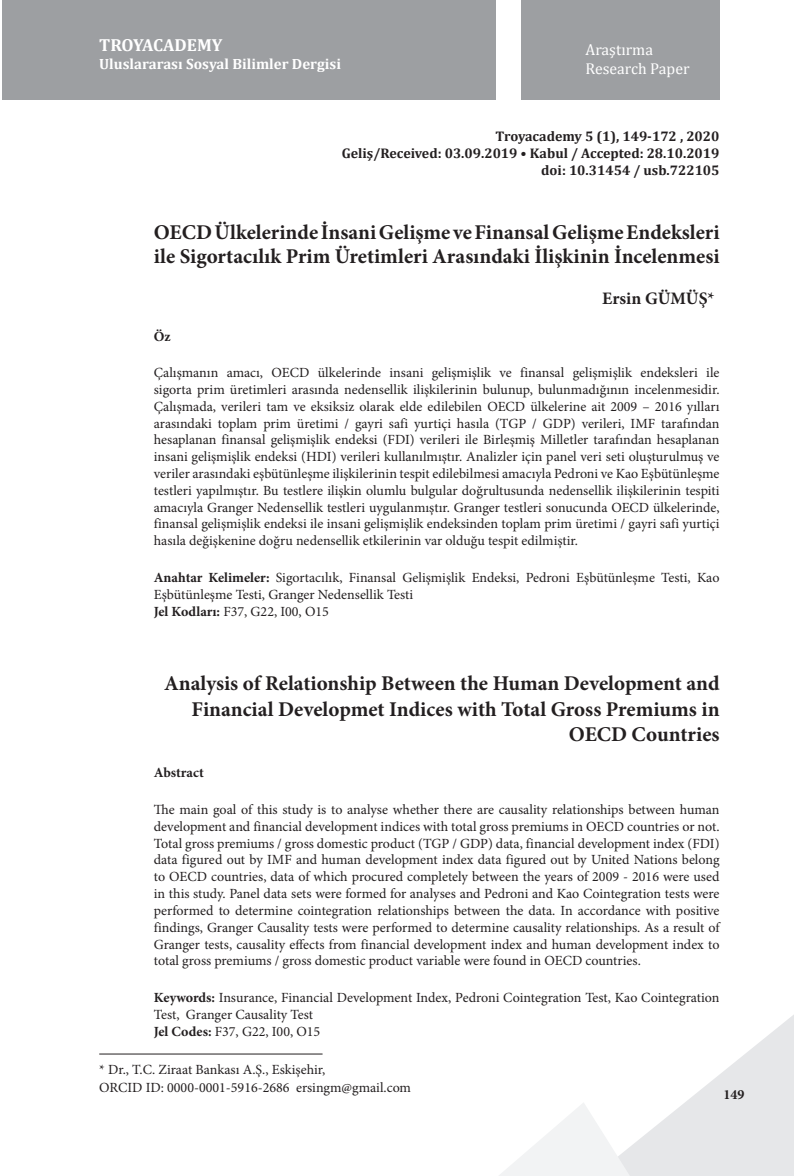
<style>
.page{position:relative;width:794px;height:1176px;background:#fff}
.page>*{position:absolute;margin:0;border:0;box-sizing:border-box;transform-origin:0 0}
.t1{font:700 21px/25.2px "Minion Pro";color:#231f20}
.t2{font:700 17.5px "Cambria";color:#fff}
.t3{font:700 17.5px "Minion Pro";color:#231f20}
.t4{font:15.75px/18.9px "Cambria";color:#fff}
.t5{font:700 14.88px "Cambria";color:#fff}
.t6{font:14px/16.8px "Minion Pro";color:#231f20}
.t7{font:700 14px/16.8px "Cambria";color:#231f20;text-align:right}
.t8{font:700 14px "Minion Pro";color:#231f20}
.s1{font-weight:700}
</style>
<div class="page">
<svg style="left:639px;top:1015px;width:155px;height:161px;fill:#e6e7e9"></svg>
<svg style="left:499px;top:1103px;width:140px;height:73px"></svg>
<div style="left:2px;top:0;width:494px;height:99px;background:#9d9fa2"></div>
<div style="left:521px;top:0;width:198px;height:99px;background:#9d9fa2"></div>
<hr style="left:99px;top:1053px;width:223px;height:1px;background:#231f20">
<p class="t2" style="left:99px;top:32px;width:125px">TROYACADEMY</p>
<p class="t5" style="left:99px;top:53px;width:243px">Uluslararası Sosyal Bilimler Dergisi</p>
<p class="t4" style="left:585px;top:40px;width:105px">Araştırma<br>Research Paper</p>
<p class="t7" style="left:342px;top:127px;width:379px">Troyacademy 5 (1), 149-172 , 2020<br>Geliş/Received: 03.09.2019 • Kabul / Accepted: 28.10.2019 doi: 10.31454 / usb.722105</p>
<h1 class="t1" style="left:154px;top:219px;width:567px;line-height:24.5px">OECD Ülkelerinde İnsani Gelişme ve Finansal Gelişme Endeksleri ile Sigortacılık Prim Üretimleri Arasındaki İlişkinin İncelenmesi</h1>
<p class="t3" style="left:602px;top:286px;width:114px">Ersin GÜMÜŞ*</p>
<p class="t8" style="left:154px;top:326px;width:18px">Öz</p>
<p class="t6" style="left:154px;top:364px;width:567px;text-align:justify">Çalışmanın amacı, OECD ülkelerinde insani gelişmişlik ve finansal gelişmişlik endeksleri ile sigorta prim üretimleri arasında nedensellik ilişkilerinin bulunup, bulunmadığının incelenmesidir.<br>Çalışmada, verileri tam ve eksiksiz olarak elde edilebilen OECD ülkelerine ait 2009 – 2016 yılları arasındaki toplam prim üretimi / gayri safi yurtiçi hasıla (TGP / GDP) verileri, IMF tarafından hesaplanan finansal gelişmişlik endeksi (FDI) verileri ile Birleşmiş Milletler tarafından hesaplanan insani gelişmişlik endeksi (HDI) verileri kullanılmıştır. Analizler için panel veri seti oluşturulmuş ve veriler arasındaki eşbütünleşme ilişkilerinin tespit edilebilmesi amacıyla Pedroni ve Kao Eşbütünleşme testleri yapılmıştır. Bu testlere ilişkin olumlu bulgular doğrultusunda nedensellik ilişkilerinin tespiti amacıyla Granger Nedensellik testleri uygulanmıştır. Granger testleri sonucunda OECD ülkelerinde, finansal gelişmişlik endeksi ile insani gelişmişlik endeksinden toplam prim üretimi / gayri safi yurtiçi hasıla değişkenine doğru nedensellik etkilerinin var olduğu tespit edilmiştir.</p>
<p class="t6" style="left:154px;top:569px;width:567px"><span class="s1">Anahtar Kelimeler:</span> Sigortacılık, Finansal Gelişmişlik Endeksi, Pedroni Eşbütünleşme Testi, Kao<br>Eşbütünleşme Testi, Granger Nedensellik Testi<br><span class="s1">Jel Kodları:</span> F37, G22, I00, O15</p>
<h1 class="t1" style="left:164px;top:671px;width:557px;text-align:right">Analysis of Relationship Between the Human Development and<br>Financial Developmet Indices with Total Gross Premiums in<br>OECD Countries</h1>
<p class="t8" style="left:154px;top:763px;width:52px">Abstract</p>
<p class="t6" style="left:154px;top:801px;width:567px;text-align:justify">The main goal of this study is to analyse whether there are causality relationships between human development and financial development indices with total gross premiums in OECD countries or not.<br>Total gross premiums / gross domestic product (TGP / GDP) data, financial development index (FDI) data figured out by IMF and human development index data figured out by United Nations belong to OECD countries, data of which procured completely between the years of 2009 - 2016 were used in this study. Panel data sets were formed for analyses and Pedroni and Kao Cointegration tests were performed to determine cointegration relationships between the data. In accordance with positive findings, Granger Causality tests were performed to determine causality relationships. As a result of Granger tests, causality effects from financial development index and human development index to total gross premiums / gross domestic product variable were found in OECD countries.</p>
<p class="t6" style="left:154px;top:989px;width:567px"><span class="s1">Keywords:</span> Insurance, Financial Development Index, Pedroni Cointegration Test, Kao Cointegration<br>Test, Granger Causality Test<br><span class="s1">Jel Codes:</span> F37, G22, I00, O15</p>
<p class="t6" style="left:99px;top:1061px;width:313px;line-height:17.5px">* Dr., T.C. Ziraat Bankası A.Ş., Eskişehir,<br>ORCID ID: 0000-0001-5916-2686 ersingm@gmail.com</p>
<p class="t8" style="left:723px;top:1085px;width:22px">149</p>
</div>
